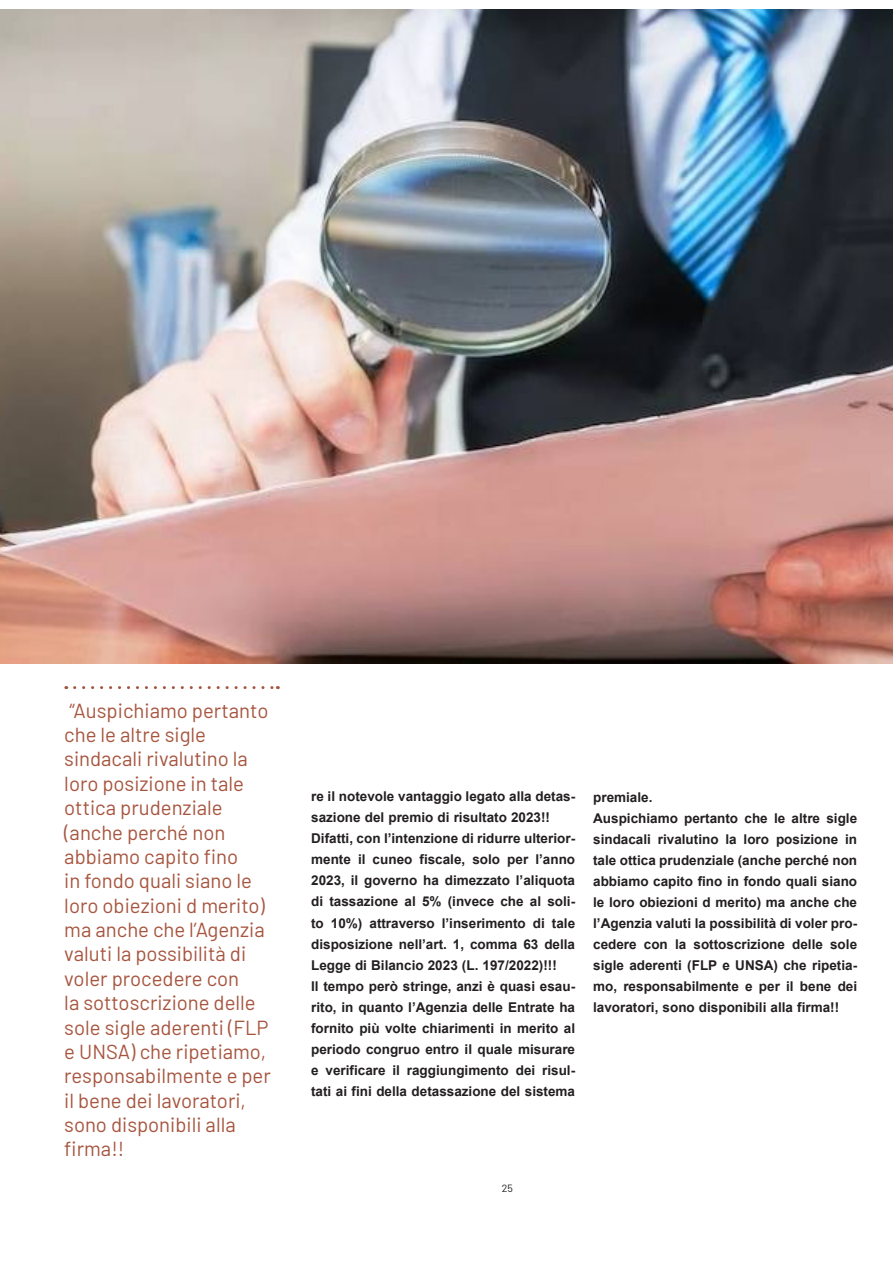
<style>
.page{position:relative;width:893px;height:1263px;background:#fff}
.page>*{position:absolute;margin:0;border:0;box-sizing:border-box;transform-origin:0 0}
.Citazione_fuori_dal{font:20.25px/24.5px "Barlow";color:#a7553f}
.Body_paragraph{font:700 13.5px/21px "Arial";color:#231f20;text-align:justify}
.t1{font:10.5px "Barlow";color:#231f20}
</style>
<div class="page">
<svg style="left:75px;top:686px;width:203px;height:3px"></svg>
<img style="left:0;top:10px;width:893px;height:654px">
<p class="Citazione_fuori_dal" style="left:64px;top:696px;width:208px">“Auspichiamo pertanto che le altre sigle sindacali rivalutino la loro posizione in tale ottica prudenziale (anche perché non abbiamo capito fino<br>in fondo quali siano le loro obiezioni d merito) ma anche che l’Agenzia valuti la possibilità di voler procedere con<br>la sottoscrizione delle sole sigle aderenti (FLP e UNSA) che ripetiamo, responsabilmente e per il bene dei lavoratori, sono disponibili alla firma!!</p>
<p class="Body_paragraph" style="left:311px;top:786px;width:265px">re il notevole vantaggio legato alla detas&shy;sazione del premio di risultato 2023!!</p>
<p class="Body_paragraph" style="left:311px;top:828px;width:265px">Difatti, con l’intenzione di ridurre ulterior&shy;mente il cuneo fiscale, solo per l’anno 2023, il governo ha dimezzato l’aliquota di tassazione al 5% (invece che al soli&shy;to 10%) attraverso l’inserimento di tale disposizione nell’art. 1, comma 63 della Legge di Bilancio 2023 (L. 197/2022)!!!</p>
<p class="Body_paragraph" style="left:311px;top:975px;width:265px">Il tempo però stringe, anzi è quasi esau&shy;rito, in quanto l’Agenzia delle Entrate ha fornito più volte chiarimenti in merito al periodo congruo entro il quale misurare e verificare il raggiungimento dei risul&shy;tati ai fini della detassazione del sistema</p>
<p class="Body_paragraph" style="left:593px;top:786px;width:61px">premiale.</p>
<p class="Body_paragraph" style="left:593px;top:807px;width:265px">Auspichiamo pertanto che le altre sigle sindacali rivalutino la loro posizione in tale ottica prudenziale (anche perché non abbiamo capito fino in fondo quali siano le loro obiezioni d merito) ma anche che l’Agenzia valuti la possibilità di voler pro&shy;cedere con la sottoscrizione delle sole sigle aderenti (FLP e UNSA) che ripetia&shy;mo, responsabilmente e per il bene dei lavoratori, sono disponibili alla firma!!</p>
<p class="t1" style="left:502px;top:1180px;width:13px">25</p>
</div>
